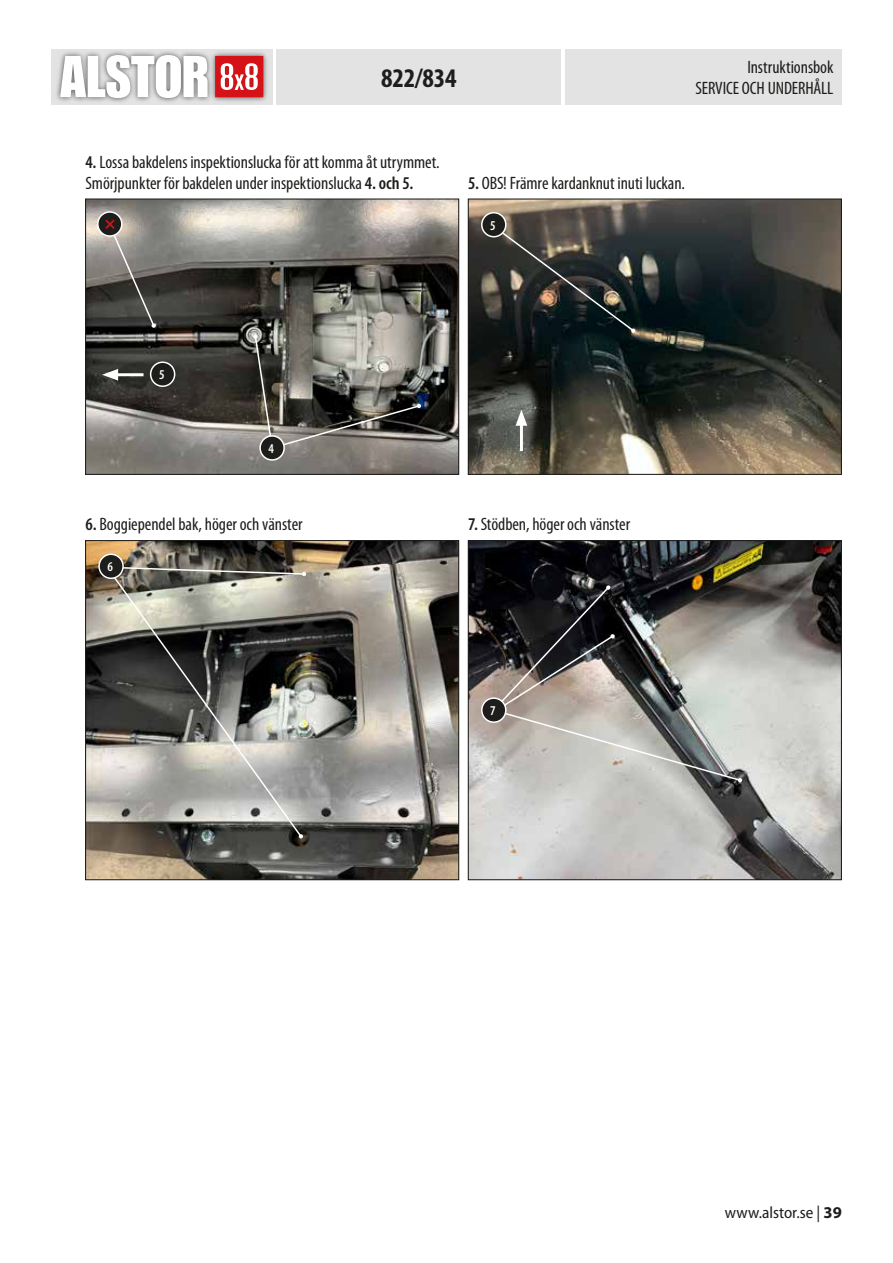
<style>
.page{position:relative;width:893px;height:1263px;background:#fff}
.page>*{position:absolute;margin:0;border:0;box-sizing:border-box;transform-origin:0 0}
.t1{font:700 condensed 27px "Myriad Pro";letter-spacing:-.01em;color:#1d1d1b}
.t2{font:condensed 18px/21px "Myriad Pro";letter-spacing:-.005em;color:#1d1d1b;text-align:right}
.t3{font:900 condensed 18px "Myriad Pro";color:#d51317}
.t4{font:semi-condensed 16.5px "Myriad Pro";color:#1d1d1b}
.t5{font:600 condensed 13.5px "Myriad Pro";color:#fff}
.s1{font-weight:600}
.s2{font-weight:700;font-stretch:normal}
</style>
<div class="page">
<div style="left:276px;top:49px;width:285px;height:55px;background:#e3e3e3"></div>
<div style="left:566px;top:49px;width:276px;height:55px;background:#e3e3e3"></div>
<img style="left:53px;top:49px;width:218px;height:55px">
<svg style="left:60px;top:55px;width:148px;height:43px"></svg>
<div style="left:215px;top:56px;width:48px;height:41px;background:#d41217"></div>
<svg style="left:221px;top:63px;width:37px;height:27px"></svg>
<div style="left:249px;top:66px;width:5px;height:9px;background:#c51a1b;border-radius:2px"></div>
<div style="left:249px;top:78px;width:5px;height:9px;background:#c51a1b;border-radius:2px"></div>
<img style="left:87px;top:200px;width:370px;height:273px">
<div style="left:85px;top:198px;width:374px;height:277px;border:1px solid #1d1d1b"></div>
<svg style="left:253px;top:334px;width:168px;height:116px;background:#706e67"></svg>
<div style="left:260px;top:436px;width:24px;height:24px;background:#1d1d1b;border-radius:50%"></div>
<div style="left:259px;top:435px;width:26px;height:26px;border:2px solid #fff;border-radius:50%"></div>
<img style="left:470px;top:200px;width:370px;height:273px">
<div style="left:468px;top:198px;width:374px;height:277px;border:1px solid #1d1d1b"></div>
<img style="left:493px;top:225px;width:142px;height:108px">
<div style="left:482px;top:213px;width:24px;height:24px;background:#1d1d1b;border-radius:50%"></div>
<div style="left:481px;top:212px;width:26px;height:25px;border:2px solid #fff;border-radius:50%"></div>
<div style="left:151px;top:362px;width:24px;height:24px;background:#1d1d1b;border-radius:50%"></div>
<div style="left:150px;top:361px;width:25px;height:26px;border:2px solid #fff;border-radius:50%"></div>
<svg style="left:109px;top:225px;width:47px;height:103px;background:#6b6964"></svg>
<div style="left:98px;top:212px;width:24px;height:24px;background:#1d1d1b;border-radius:50%"></div>
<div style="left:97px;top:211px;width:26px;height:26px;border:2px solid #fff;border-radius:50%"></div>
<hr style="left:112px;top:373px;width:32px;height:3px;background:#fff">
<svg style="left:102px;top:369px;width:16px;height:12px"></svg>
<hr style="left:520px;top:420px;width:3px;height:31px;background:#fff">
<svg style="left:516px;top:410px;width:11px;height:16px"></svg>
<img style="left:87px;top:542px;width:370px;height:336px">
<div style="left:85px;top:540px;width:374px;height:340px;border:1px solid #1d1d1b"></div>
<svg style="left:110px;top:576px;width:193px;height:262px;background:#7f7f79"></svg>
<svg style="left:299px;top:834px;width:4px;height:4px"></svg>
<svg style="left:118px;top:566px;width:188px;height:10px;background:#78756d"></svg>
<div style="left:99px;top:554px;width:24px;height:24px;background:#1d1d1b;border-radius:50%"></div>
<div style="left:98px;top:553px;width:26px;height:26px;border:2px solid #fff;border-radius:50%"></div>
<img style="left:470px;top:542px;width:370px;height:336px">
<div style="left:468px;top:540px;width:374px;height:340px;border:1px solid #1d1d1b"></div>
<svg style="left:492px;top:585px;width:250px;height:197px;background:#82807d"></svg>
<div style="left:482px;top:698px;width:24px;height:24px;background:#1d1d1b;border-radius:50%"></div>
<div style="left:481px;top:697px;width:26px;height:26px;border:2px solid #fff;border-radius:50%"></div>
<h1 class="t1" style="left:381px;top:63px;width:77px">822/834</h1>
<p class="t2" style="left:696px;top:57px;width:139px">Instruktionsbok<br>SERVICE OCH UNDERHÅLL</p>
<p class="t2" style="left:86px;top:151px;width:356px;text-align:left"><span class="s1">4.</span> Lossa bakdelens inspektionslucka för att komma åt utrymmet.<br>Smörjpunkter för bakdelen under inspektionslucka <span class="s1">4. och 5.</span></p>
<p class="t3" style="left:105px;top:213px;width:12px">×</p>
<p class="t2" style="left:468px;top:172px;width:218px"><span class="s1">5.</span> OBS! Främre kardanknut inuti luckan.</p>
<p class="t5" style="left:490px;top:218px;width:7px">5</p>
<p class="t5" style="left:159px;top:367px;width:7px">5</p>
<p class="t5" style="left:269px;top:441px;width:7px">4</p>
<p class="t2" style="left:86px;top:514px;width:219px"><span class="s1">6.</span> Boggiependel bak, höger och vänster</p>
<p class="t5" style="left:108px;top:559px;width:7px">6</p>
<p class="t2" style="left:468px;top:514px;width:163px"><span class="s1">7.</span> Stödben, höger och vänster</p>
<p class="t5" style="left:490px;top:703px;width:7px">7</p>
<p class="t4" style="left:725px;top:1204px;width:119px">www.alstor.se | <span class="s2">39</span></p>
</div>
